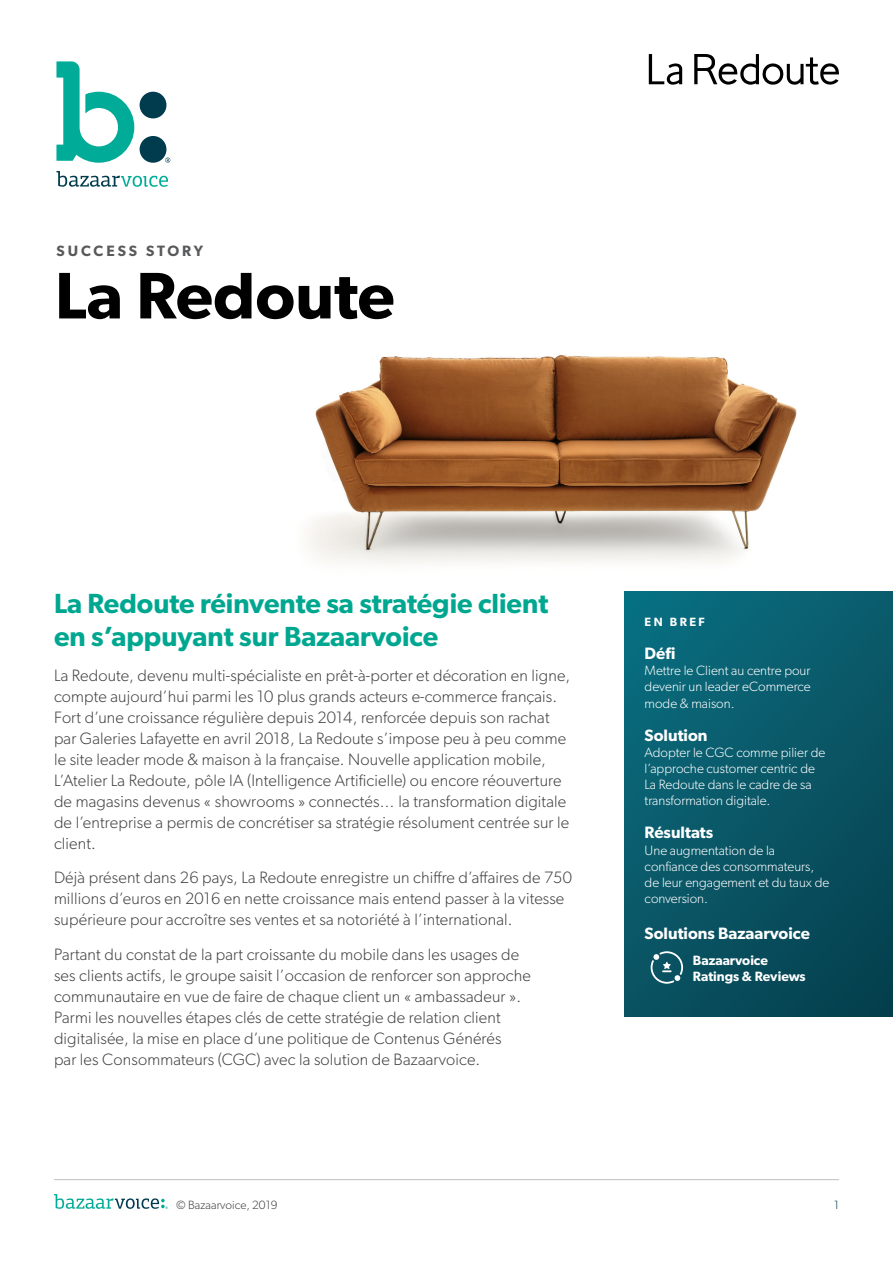
<style>
.page{position:relative;width:893px;height:1263px;background:#fff}
.page>*{position:absolute;margin:0;border:0;box-sizing:border-box;transform-origin:0 0}
.t1{font:600 66px "Gibson";color:#000}
.t2{font:600 27.75px/33px "Gibson";color:#00a790}
.t3{font:300 16.5px/21px "Gibson";letter-spacing:.01em;color:#414042}
.t4{font:600 16.5px "Gibson";color:#fff}
.t5{font:600 15px "Gibson";letter-spacing:.195em;color:#58595b}
.t6{font:300 13.5px/16.2px "Gibson";color:#fff}
.t7{font:600 13.5px/16.2px "Gibson";color:#fff}
.t8{font:300 12px "Gibson";color:#414042}
.t9{font:600 12px "Gibson";letter-spacing:.2em;color:#fff}
.t10{font:300 12px "Gibson";color:#043e4c}
</style>
<div class="page">
<svg style="left:54px;top:1194px;width:114px;height:15px"></svg>
<hr style="left:54px;top:1179px;width:785px;height:1px;background:#bcbec0">
<img style="left:306px;top:355px;width:491px;height:210px">
<div style="left:624px;top:591px;width:269px;height:425px;background:linear-gradient(to bottom,#0a6778,#084756)"></div>
<svg style="left:651px;top:951px;width:32px;height:33px"></svg>
<svg style="left:56px;top:171px;width:112px;height:16px"></svg>
<svg style="left:56px;top:61px;width:78px;height:102px"></svg>
<div style="left:140px;top:92px;width:26px;height:26px;background:#003c4e;border-radius:50%"></div>
<div style="left:140px;top:136px;width:26px;height:27px;background:#003c4e;border-radius:50%"></div>
<svg style="left:165px;top:158px;width:5px;height:5px"></svg>
<svg style="left:649px;top:54px;width:33px;height:31px"></svg>
<svg style="left:694px;top:54px;width:145px;height:31px"></svg>
<p class="t5" style="left:56px;top:241px;width:148px">SUCCESS STORY</p>
<h1 class="t1" style="left:55px;top:256px;width:341px">La Redoute</h1>
<h2 class="t2" style="left:54px;top:587px;width:496px">La Redoute réinvente sa stratégie client en s’appuyant sur Bazaarvoice</h2>
<p class="t3" style="left:54px;top:664px;width:518px">La Redoute, devenu multi-spécialiste en prêt-à-porter et décoration en ligne, compte aujourd’hui parmi les 10 plus grands acteurs e-commerce français.<br>Fort d’une croissance régulière depuis 2014, renforcée depuis son rachat par Galeries Lafayette en avril 2018, La Redoute s’impose peu à peu comme le site leader mode &amp; maison à la française. Nouvelle application mobile, L’Atelier La Redoute, pôle IA (Intelligence Artificielle) ou encore réouverture de magasins devenus « showrooms » connectés… la transformation digitale de l’entreprise a permis de concrétiser sa stratégie résolument centrée sur le client.</p>
<p class="t3" style="left:54px;top:867px;width:519px">Déjà présent dans 26 pays, La Redoute enregistre un chiffre d’affaires de 750 millions d’euros en 2016 en nette croissance mais entend passer à la vitesse supérieure pour accroître ses ventes et sa notoriété à l’international.</p>
<p class="t3" style="left:54px;top:943px;width:478px">Partant du constat de la part croissante du mobile dans les usages de ses clients actifs, le groupe saisit l’occasion de renforcer son approche communautaire en vue de faire de chaque client un « ambassadeur ».<br>Parmi les nouvelles étapes clés de cette stratégie de relation client digitalisée, la mise en place d’une politique de Contenus Générés<br>par les Consommateurs (CGC) avec la solution de Bazaarvoice.</p>
<p class="t9" style="left:645px;top:614px;width:62px">EN BREF</p>
<p class="t4" style="left:645px;top:643px;width:32px">Défi</p>
<p class="t6" style="left:645px;top:662px;width:168px;text-align:justify">Mettre le Client au centre pour devenir un leader eCommerce mode &amp; maison.</p>
<p class="t4" style="left:645px;top:725px;width:64px">Solution</p>
<p class="t6" style="left:645px;top:744px;width:182px">Adopter le CGC comme pilier de l’approche customer centric de<br>La Redoute dans le cadre de sa transformation digitale.</p>
<p class="t4" style="left:645px;top:823px;width:70px">Résultats</p>
<p class="t6" style="left:645px;top:842px;width:186px">Une augmentation de la confiance des consommateurs, de leur engagement et du taux de conversion.</p>
<p class="t4" style="left:645px;top:924px;width:167px">Solutions Bazaarvoice</p>
<p class="t7" style="left:693px;top:952px;width:114px">Bazaarvoice<br>Ratings &amp; Reviews</p>
<p class="t8" style="left:176px;top:1197px;width:103px">© Bazaarvoice, 2019</p>
<p class="t10" style="left:834px;top:1197px;width:6px">1</p>
</div>
